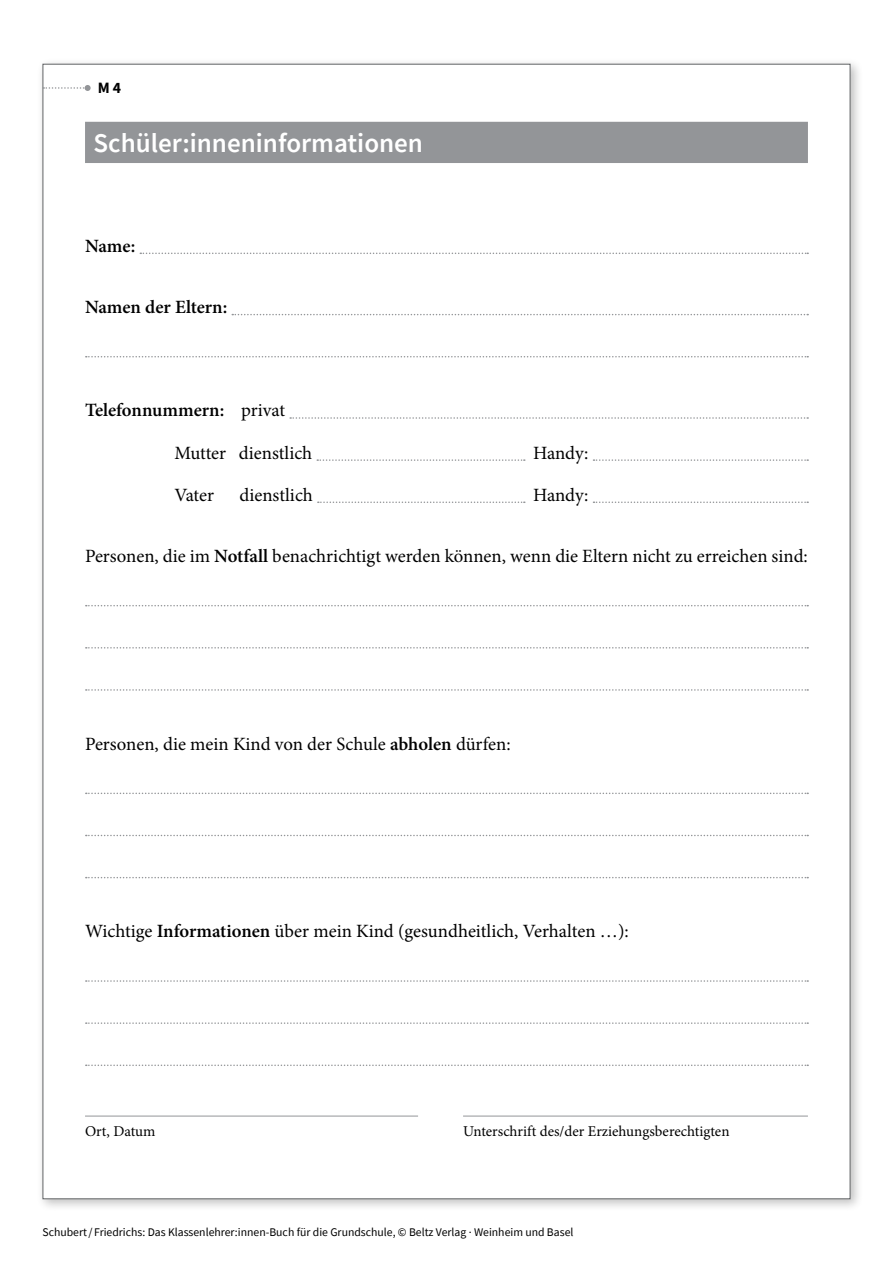
<style>
.page{position:relative;width:893px;height:1263px;background:#fff}
.page>*{position:absolute;margin:0;border:0;box-sizing:border-box;transform-origin:0 0}
.t1{font:600 27px "Source Sans Pro";color:#fff}
.t2{font:18.75px "Minion Pro";color:#000}
.t3{font:600 18.75px "Minion Pro";letter-spacing:-.005em;color:#000}
.t4{font:700 15.75px "Source Sans Pro";color:#000}
.t5{font:15px "Minion Pro";color:#000}
.t6{font:11.7px "Source Sans Pro";color:#000}
.s1{font-weight:400}
.s2{font-weight:600}
</style>
<div class="page">
<div style="left:37px;top:58px;width:826px;height:1154px;background:#000;opacity:.25"></div>
<div style="left:43px;top:64px;width:807px;height:1135px;background:#fff;border:1px solid #626466"></div>
<svg style="left:43px;top:85px;width:48px;height:6px"></svg>
<div style="left:85px;top:122px;width:723px;height:41px;background:#939598"></div>
<svg style="left:140px;top:253px;width:668px;height:1px"></svg>
<svg style="left:232px;top:314px;width:576px;height:1px"></svg>
<svg style="left:86px;top:356px;width:722px;height:1px"></svg>
<svg style="left:290px;top:417px;width:518px;height:2px"></svg>
<svg style="left:317px;top:459px;width:208px;height:2px"></svg>
<svg style="left:593px;top:459px;width:215px;height:2px"></svg>
<svg style="left:318px;top:501px;width:207px;height:2px"></svg>
<svg style="left:593px;top:501px;width:215px;height:2px"></svg>
<svg style="left:86px;top:605px;width:722px;height:1px"></svg>
<svg style="left:86px;top:647px;width:722px;height:1px"></svg>
<svg style="left:86px;top:689px;width:722px;height:2px"></svg>
<svg style="left:86px;top:793px;width:722px;height:1px"></svg>
<svg style="left:86px;top:835px;width:722px;height:1px"></svg>
<svg style="left:86px;top:877px;width:722px;height:1px"></svg>
<svg style="left:86px;top:980px;width:722px;height:2px"></svg>
<svg style="left:86px;top:1022px;width:722px;height:2px"></svg>
<svg style="left:86px;top:1064px;width:722px;height:2px"></svg>
<hr style="left:85px;top:1116px;width:333px;height:1px;background:#939598">
<hr style="left:463px;top:1116px;width:345px;height:1px;background:#939598">
<p class="t4" style="left:98px;top:77px;width:25px">M 4</p>
<h1 class="t1" style="left:94px;top:125px;width:331px">Schüler:inneninformationen</h1>
<p class="t3" style="left:85px;top:233px;width:52px">Name:</p>
<p class="t3" style="left:85px;top:294px;width:144px">Namen der Eltern:</p>
<p class="t3" style="left:85px;top:397px;width:202px">Telefonnummern: <span class="s1">privat</span></p>
<p class="t2" style="left:174px;top:440px;width:139px">Mutter dienstlich</p>
<p class="t2" style="left:533px;top:440px;width:57px">Handy:</p>
<p class="t2" style="left:174px;top:482px;width:41px">Vater</p>
<p class="t2" style="left:240px;top:482px;width:75px">dienstlich</p>
<p class="t2" style="left:533px;top:482px;width:57px">Handy:</p>
<p class="t2" style="left:85px;top:543px;width:724px">Personen, die im <span class="s2">Notfall</span> benachrichtigt werden können, wenn die Eltern nicht zu erreichen sind:</p>
<p class="t2" style="left:85px;top:731px;width:427px">Personen, die mein Kind von der Schule <span class="s2">abholen</span> dürfen:</p>
<p class="t2" style="left:85px;top:919px;width:545px">Wichtige <span class="s2">Informationen</span> über mein Kind (gesundheitlich, Verhalten …):</p>
<p class="t5" style="left:85px;top:1121px;width:72px">Ort, Datum</p>
<p class="t5" style="left:463px;top:1121px;width:268px">Unterschrift des/der Erziehungsberechtigten</p>
<p class="t6" style="left:43px;top:1224px;width:532px">Schubert/ Friedrichs: Das Klassenlehrer:innen-Buch für die Grundschule, © Beltz Verlag · Weinheim und Basel</p>
</div>
